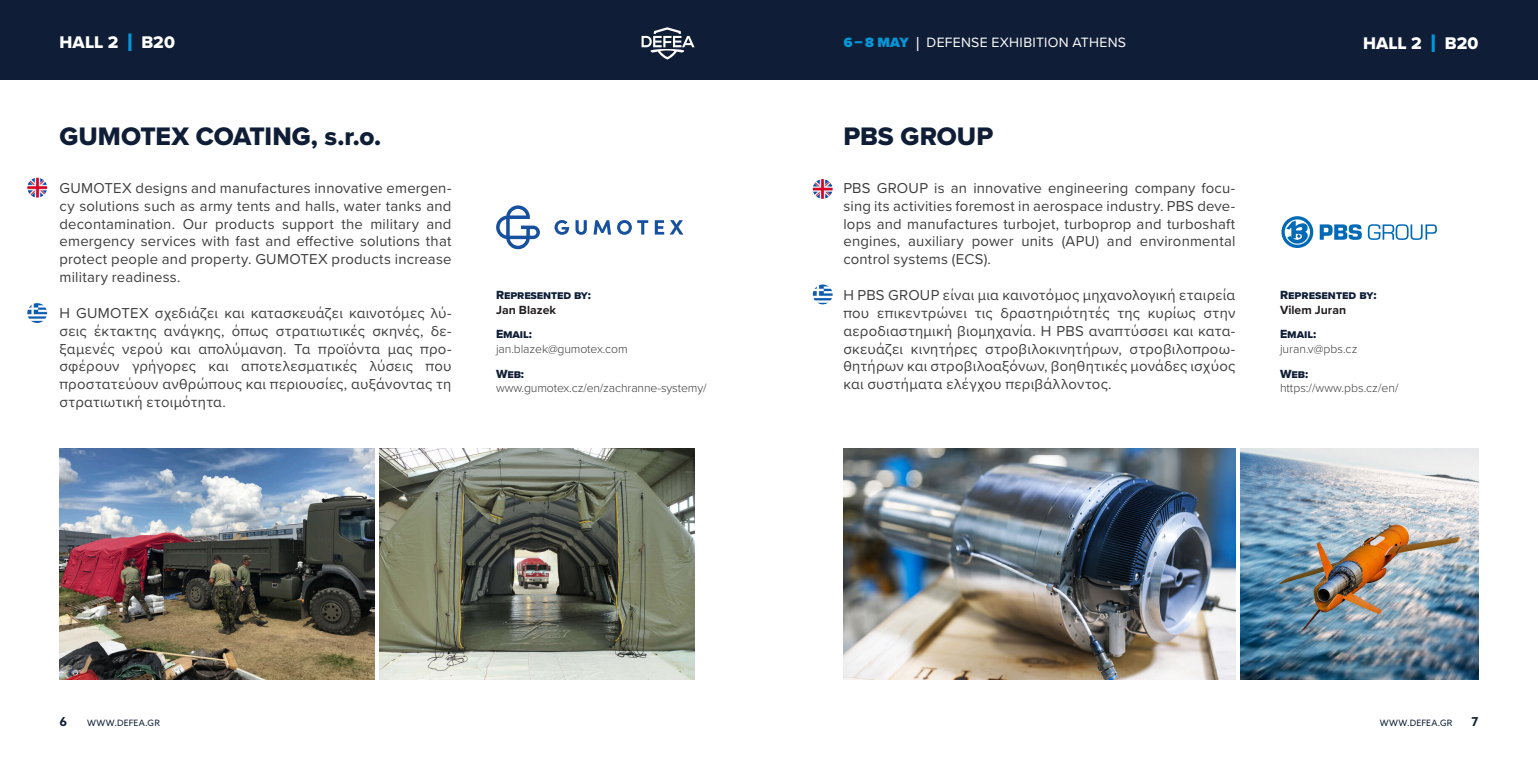
<style>
.page{position:relative;width:1538px;height:769px;background:#fff}
.page>*{position:absolute;margin:0;border:0;box-sizing:border-box;transform-origin:0 0}
.t1{font:26.25px "Proxima Nova Extrabld";color:#0f1e36}
.t2{font:17.5px "Proxima Nova Extrabld";letter-spacing:.005em;color:#fff}
.t3{font:14.88px/17.8px "Proxima Nova";letter-spacing:.015em;color:#3e3e3f;text-align:justify}
.t4{font:14px "Proxima Nova";letter-spacing:.02em;color:#fff}
.t5{font:300 12.25px/14.7px "Proxima Nova";letter-spacing:-.01em;color:#3e3e3f}
.t6{font:12.25px/14.7px "Proxima Nova Extrabld";letter-spacing:-.01em;color:#0f1e36}
.t7{font:700 12.25px "Azo Sans";color:#0f1e36}
.t8{font:8.75px "Azo Sans";letter-spacing:.03em;color:#0f1e36}
.s1{font-size:26.25px;color:#0696d7}
.s2{font-family:"Proxima Nova";font-weight:700;color:#231f20}
.s3{font-family:"Proxima Nova Extrabld";font-weight:400;color:#0f1e36}
.s4{font-weight:900;color:#0696d7}
.s5{font-size:21px}
</style>
<div class="page">
<div style="left:0;top:0;width:1538px;height:79px;background:#0f1e36"></div>
<svg style="left:641px;top:27px;width:53px;height:33px"></svg>
<img style="left:60px;top:449px;width:315px;height:231px">
<svg style="left:554px;top:220px;width:15px;height:15px"></svg>
<svg style="left:575px;top:220px;width:12px;height:15px"></svg>
<svg style="left:593px;top:220px;width:18px;height:15px"></svg>
<svg style="left:617px;top:220px;width:31px;height:15px"></svg>
<svg style="left:655px;top:220px;width:9px;height:15px"></svg>
<svg style="left:670px;top:220px;width:13px;height:15px"></svg>
<svg style="left:496px;top:205px;width:44px;height:44px"></svg>
<img style="left:379px;top:449px;width:315px;height:231px">
<img style="left:27px;top:178px;width:20px;height:20px;border-radius:10px">
<img style="left:27px;top:303px;width:20px;height:20px;border-radius:10px">
<img style="left:843px;top:449px;width:392px;height:231px">
<svg style="left:1281px;top:216px;width:156px;height:32px"></svg>
<img style="left:1240px;top:449px;width:238px;height:231px">
<img style="left:813px;top:179px;width:20px;height:20px;border-radius:10px">
<img style="left:813px;top:284px;width:20px;height:20px;border-radius:10px">
<p class="t2" style="left:60px;top:30px;width:117px">HALL 2 <span class="s1">I</span> B20</p>
<p class="t1" style="left:60px;top:116px;width:323px">GUMOTEX COATING, s.r.o.</p>
<p class="t3" style="left:60px;top:178px;width:393px">GUMOTEX designs and manufactures innovative emergen&shy;cy solutions such as army tents and halls, water tanks and decontamination. Our products support the military and emergency services with fast and effective solutions that protect people and property. GUMOTEX products increase military readiness.</p>
<p class="t3" style="left:60px;top:303px;width:393px">Η GUMOTEX σχεδιάζει και κατασκευάζει καινοτόμες λύ&shy;σεις έκτακτης ανάγκης, όπως στρατιωτικές σκηνές, δε&shy;ξαμενές νερού και απολύμανση. Τα προϊόντα μας προ&shy;σφέρουν γρήγορες και αποτελεσματικές λύσεις που προστατεύουν ανθρώπους και περιουσίες, αυξάνοντας τη στρατιωτική ετοιμότητα.</p>
<p class="t6" style="left:496px;top:287px;width:96px">Represented by:<br><span class="s2">Jan Blazek</span></p>
<p class="t5" style="left:496px;top:326px;width:133px"><span class="s3">Email: </span>jan.blazek@gumotex.com</p>
<p class="t5" style="left:496px;top:366px;width:212px"><span class="s3">Web: </span>www.gumotex.cz/en/zachranne-systemy/</p>
<p class="t4" style="left:844px;top:32px;width:284px"><span class="s4">6 – 8 MAY</span> <span class="s5">I</span> DEFENSE EXHIBITION ATHENS</p>
<p class="t2" style="left:1363px;top:30px;width:117px">HALL 2 <span class="s1">I</span> B20</p>
<p class="t1" style="left:843px;top:116px;width:151px">PBS GROUP</p>
<p class="t3" style="left:843px;top:178px;width:393px">PBS GROUP is an innovative engineering company focu&shy;sing its activities foremost in aerospace industry. PBS deve&shy;lops and manufactures turbojet, turboprop and turboshaft engines, auxiliary power units (APU) and environmental control systems (ECS).</p>
<p class="t3" style="left:843px;top:285px;width:393px">Η PBS GROUP είναι μια καινοτόμος μηχανολογική εταιρεία που επικεντρώνει τις δραστηριότητές της κυρίως στην αεροδιαστημική βιομηχανία. Η PBS αναπτύσσει και κατα&shy;σκευάζει κινητήρες στροβιλοκινητήρων, στροβιλοπροω&shy;θητήρων και στροβιλοαξόνων, βοηθητικές μονάδες ισχύος και συστήματα ελέγχου περιβάλλοντος.</p>
<p class="t6" style="left:1280px;top:287px;width:98px">Represented by:<br><span class="s2">Vilem Juran</span></p>
<p class="t5" style="left:1280px;top:326px;width:79px"><span class="s3">Email: </span>juran.v@pbs.cz</p>
<p class="t5" style="left:1280px;top:366px;width:120px"><span class="s3">Web: </span>https://www.pbs.cz/en/</p>
<p class="t7" style="left:60px;top:714px;width:9px">6</p>
<p class="t8" style="left:87px;top:717px;width:74px">WWW.DEFEA.GR</p>
<p class="t8" style="left:1380px;top:717px;width:74px">WWW.DEFEA.GR</p>
<p class="t7" style="left:1471px;top:714px;width:8px">7</p>
</div>
